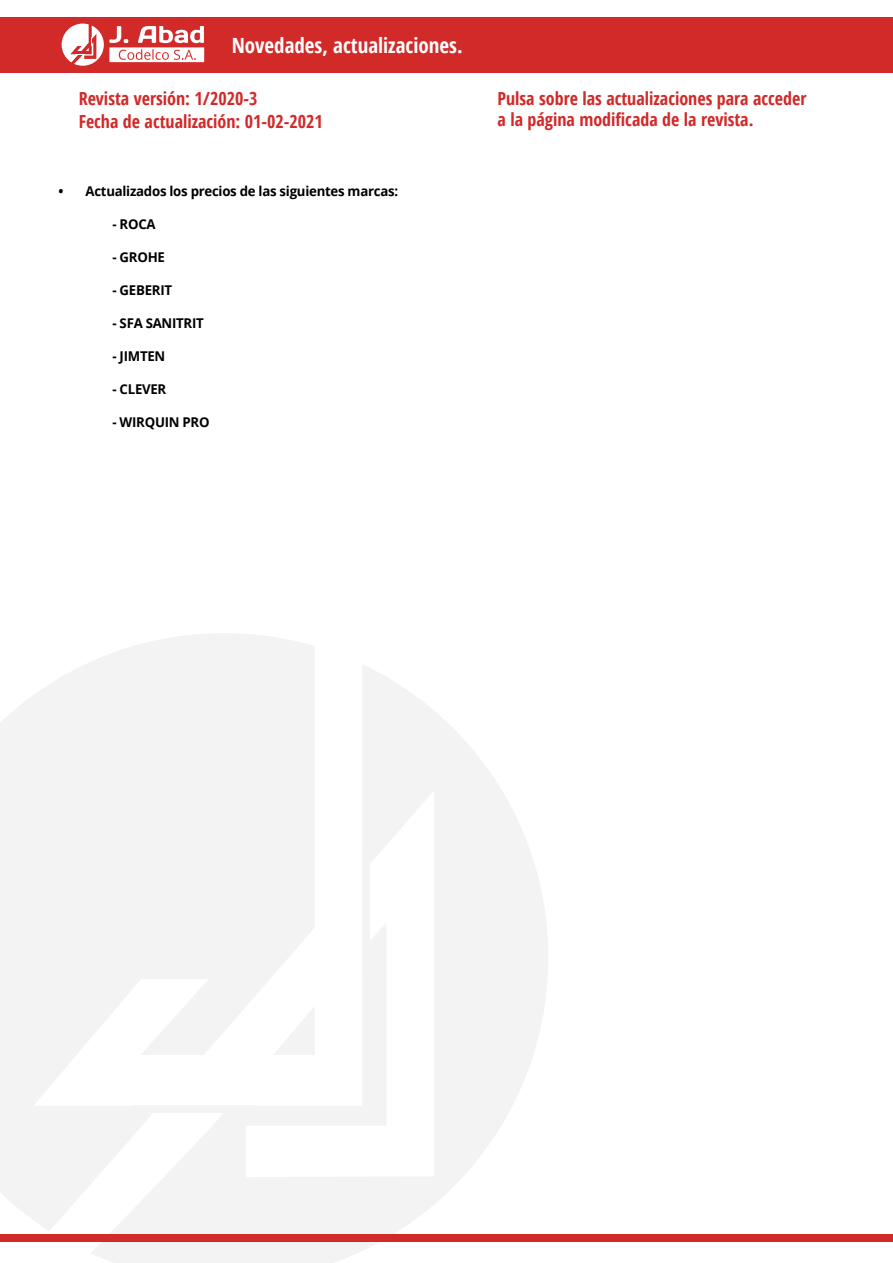
<style>
.page{position:relative;width:893px;height:1263px;background:#fff}
.page>*{position:absolute;margin:0;border:0;box-sizing:border-box;transform-origin:0 0}
.t1{font:700 condensed 21px "Open Sans";color:#fff}
.t2{font:700 condensed 18px/23.1px "Open Sans";color:#d22929}
.t3{font:700 13.5px "Open Sans";letter-spacing:-.02em;color:#000}
</style>
<div class="page">
<svg style="left:0;top:633px;width:314px;height:597px;fill:#f3f3f3"></svg>
<svg style="left:90px;top:664px;width:458px;height:599px;fill:#f3f3f3"></svg>
<svg style="left:273px;top:1006px;width:42px;height:49px"></svg>
<div style="left:133px;top:1106px;width:123px;height:7px;background:#f3f3f3"></div>
<div style="left:362px;top:851px;width:7px;height:123px;background:#f3f3f3"></div>
<div style="left:0;top:17px;width:893px;height:55px;background:#d22929"></div>
<svg style="left:62px;top:24px;width:142px;height:42px"></svg>
<div style="left:0;top:1234px;width:893px;height:8px;background:#d22929"></div>
<p class="t1" style="left:232px;top:31px;width:232px">Novedades, actualizaciones.</p>
<p class="t2" style="left:79px;top:86px;width:246px">Revista versión: 1/2020-3<br>Fecha de actualización: 01-02-2021</p>
<p class="t2" style="left:497px;top:87px;width:310px;line-height:21.6px">Pulsa sobre las actualizaciones para acceder a la página modificada de la revista.</p>
<p class="t3" style="left:58px;top:182px;width:341px">• Actualizados los precios de las siguientes marcas:</p>
<p class="t3" style="left:112px;top:215px;width:45px">- ROCA</p>
<p class="t3" style="left:112px;top:248px;width:54px">- GROHE</p>
<p class="t3" style="left:112px;top:281px;width:61px">- GEBERIT</p>
<p class="t3" style="left:112px;top:314px;width:93px">- SFA SANITRIT</p>
<p class="t3" style="left:112px;top:347px;width:54px">- JIMTEN</p>
<p class="t3" style="left:112px;top:380px;width:55px">- CLEVER</p>
<p class="t3" style="left:112px;top:413px;width:99px">- WIRQUIN PRO</p>
</div>
